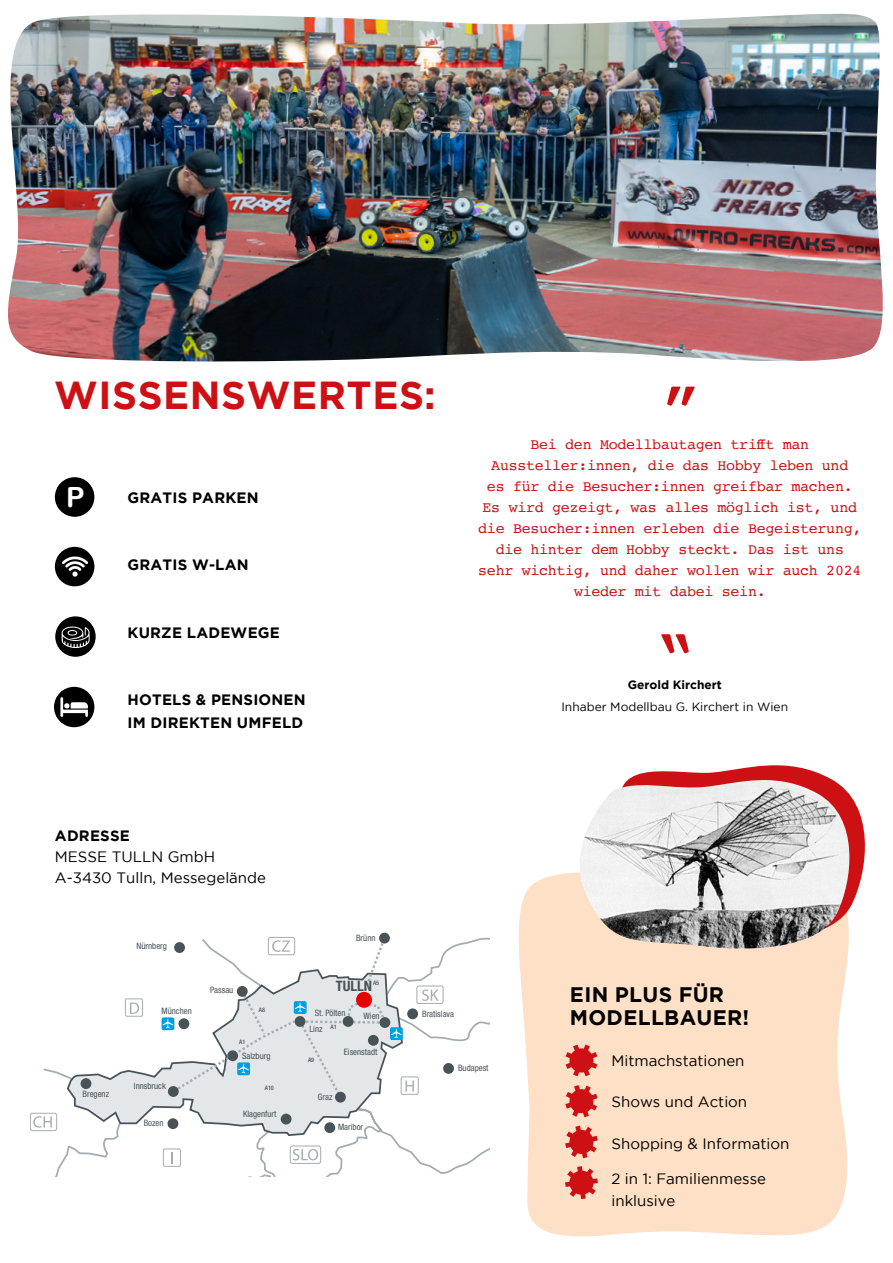
<style>
.page{position:relative;width:893px;height:1263px;background:#fff}
.page>*{position:absolute;margin:0;border:0;box-sizing:border-box;transform-origin:0 0}
.t1{font:75px "Courier";color:#cd1013}
.t2{font:700 39px "Gotham";letter-spacing:.015em;color:#cd1013}
.t3{font:27.9px "Arial Rounded MT Bold";color:#fff}
.t4{font:700 21px/22.5px "Gotham";letter-spacing:.015em;color:#000}
.t5{font:15px/21px "Courier";letter-spacing:-.02em;color:#cd1013;text-align:center}
.t6{font:15px/21px "Gotham";color:#000}
.t7{font:700 15px/22.5px "Gotham";letter-spacing:.015em;color:#000}
.t8{font:700 condensed 14.4px "Helvetica Neue LT Std";color:#485358}
.t9{font:12px "Gotham";color:#000}
.t10{font:700 12px "Gotham";color:#000}
.t11{font:condensed 8.85px "Helvetica Neue LT Std";color:#485358}
.t12{font:500 condensed 6.15px "Helvetica Neue LT Std";color:#485358}
</style>
<div class="page">
<svg style="left:518px;top:873px;width:330px;height:364px;background:#fde2c9"></svg>
<img style="left:8px;top:13px;width:875px;height:349px">
<div style="left:30px;top:1113px;width:27px;height:18px;border:1px solid #a4acb1;border-radius:2px"></div>
<svg style="left:42px;top:932px;width:447px;height:244px"></svg>
<svg style="left:66px;top:968px;width:338px;height:169px"></svg>
<div style="left:81px;top:1078px;width:10px;height:11px;background:#485358;border-radius:50%"></div>
<svg style="left:125px;top:998px;width:18px;height:19px"></svg>
<svg style="left:293px;top:1149px;width:25px;height:11px"></svg>
<svg style="left:163px;top:1148px;width:18px;height:19px"></svg>
<svg style="left:33px;top:1116px;width:19px;height:12px"></svg>
<div style="left:335px;top:1092px;width:11px;height:10px;background:#485358;border-radius:50%"></div>
<div style="left:379px;top:933px;width:11px;height:10px;background:#485358;border-radius:50%"></div>
<div style="left:443px;top:1063px;width:11px;height:11px;background:#485358;border-radius:50%"></div>
<div style="left:324px;top:1122px;width:11px;height:11px;background:#485358;border-radius:50%"></div>
<div style="left:168px;top:1118px;width:10px;height:11px;background:#485358;border-radius:50%"></div>
<div style="left:281px;top:1114px;width:11px;height:10px;background:#485358;border-radius:50%"></div>
<svg style="left:162px;top:940px;width:277px;height:160px"></svg>
<div style="left:356px;top:992px;width:16px;height:16px;background:#e70000;border-radius:50%"></div>
<svg style="left:55px;top:547px;width:39px;height:40px"></svg>
<svg style="left:54px;top:687px;width:40px;height:40px"></svg>
<svg style="left:55px;top:477px;width:39px;height:40px"></svg>
<div style="left:62px;top:484px;width:25px;height:25px;background:#000;border-radius:50%"></div>
<div style="left:55px;top:616px;width:41px;height:41px;background:#000;border-radius:50%"></div>
<svg style="left:62px;top:626px;width:28px;height:22px"></svg>
<svg style="left:566px;top:1044px;width:31px;height:32px"></svg>
<svg style="left:565px;top:1085px;width:33px;height:32px"></svg>
<svg style="left:565px;top:1125px;width:33px;height:33px"></svg>
<svg style="left:565px;top:1166px;width:33px;height:33px"></svg>
<svg style="left:564px;top:765px;width:301px;height:181px"></svg>
<img style="left:578px;top:780px;width:273px;height:170px">
<h2 class="t2" style="left:54px;top:373px;width:383px">WISSENSWERTES:</h2>
<h3 class="t3" style="left:66px;top:481px;width:20px">P</h3>
<p class="t7" style="left:128px;top:486px;width:133px">GRATIS PARKEN</p>
<p class="t7" style="left:128px;top:553px;width:123px">GRATIS W-LAN</p>
<p class="t7" style="left:128px;top:621px;width:154px">KURZE LADEWEGE</p>
<p class="t7" style="left:128px;top:688px;width:180px">HOTELS &amp; PENSIONEN<br>IM DIREKTEN UMFELD</p>
<p class="t7" style="left:55px;top:824px;width:76px">ADRESSE</p>
<p class="t6" style="left:55px;top:846px;width:213px">MESSE TULLN GmbH<br>A-3430 Tulln, Messegelände</p>
<p class="t11" style="left:137px;top:941px;width:32px">Nürnberg</p>
<p class="t11" style="left:356px;top:933px;width:21px">Brünn</p>
<h1 class="t1" style="left:659px;top:314px;width:46px">„</h1>
<p class="t5" style="left:478px;top:433px;width:385px">Bei den Modellbautagen trifft man Aussteller:innen, die das Hobby leben und<br>es für die Besucher:innen greifbar machen.<br>Es wird gezeigt, was alles möglich ist, und die Besucher:innen erleben die Begeisterung, die hinter dem Hobby steckt. Das ist uns sehr wichtig, und daher wollen wir auch 2024 wieder mit dabei sein.</p>
<p class="t10" style="left:628px;top:678px;width:96px">Gerold Kirchert</p>
<p class="t9" style="left:561px;top:700px;width:228px">Inhaber Modellbau G. Kirchert in Wien</p>
<p class="t11" style="left:83px;top:1089px;width:28px">Bregenz</p>
<p class="t11" style="left:162px;top:1005px;width:32px">München</p>
<p class="t11" style="left:134px;top:1081px;width:34px">Innsbruck</p>
<p class="t11" style="left:144px;top:1118px;width:21px">Bozen</p>
<p class="t11" style="left:210px;top:984px;width:25px">Passau</p>
<p class="t12" style="left:239px;top:1038px;width:8px">A1</p>
<p class="t12" style="left:259px;top:1006px;width:8px">A8</p>
<p class="t11" style="left:242px;top:1050px;width:30px">Salzburg</p>
<p class="t12" style="left:265px;top:1084px;width:11px">A10</p>
<p class="t11" style="left:243px;top:1109px;width:35px">Klagenfurt</p>
<p class="t12" style="left:373px;top:979px;width:8px">A5</p>
<p class="t8" style="left:336px;top:978px;width:38px">TULLN</p>
<p class="t11" style="left:315px;top:1007px;width:32px">St. Pölten</p>
<p class="t11" style="left:344px;top:1047px;width:35px">Eisenstadt</p>
<p class="t11" style="left:364px;top:1011px;width:18px">Wien</p>
<p class="t12" style="left:331px;top:1023px;width:8px">A1</p>
<p class="t11" style="left:309px;top:1023px;width:15px">Linz</p>
<p class="t12" style="left:308px;top:1056px;width:8px">A9</p>
<p class="t11" style="left:318px;top:1091px;width:16px">Graz</p>
<p class="t11" style="left:338px;top:1122px;width:27px">Maribor</p>
<p class="t11" style="left:422px;top:1008px;width:34px">Bratislava</p>
<p class="t11" style="left:458px;top:1063px;width:32px">Budapest</p>
<h3 class="t4" style="left:570px;top:983px;width:181px">EIN PLUS FÜR<br>MODELLBAUER!</h3>
<p class="t6" style="left:611px;top:1050px;width:135px">Mitmachstationen</p>
<p class="t6" style="left:611px;top:1090px;width:137px">Shows und Action</p>
<p class="t6" style="left:611px;top:1133px;width:179px">Shopping &amp; Information</p>
<p class="t6" style="left:611px;top:1167px;width:156px;line-height:22.5px">2 in 1: Familienmesse inklusive</p>
</div>
